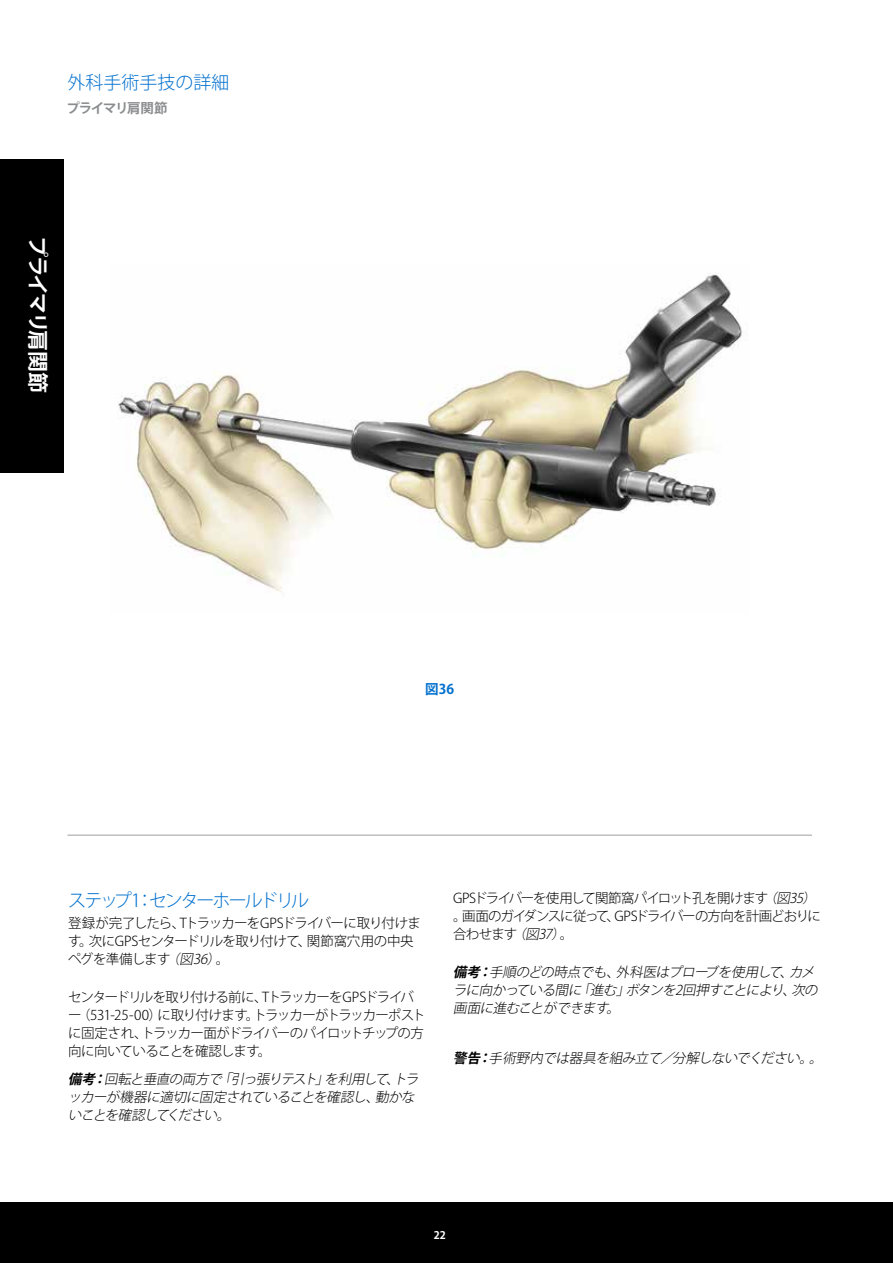
<style>
.page{position:relative;width:893px;height:1263px;background:#fff}
.page>*{position:absolute;margin:0;border:0;box-sizing:border-box;transform-origin:0 0}
.t1{font:700 21px "Koz Go Pro";letter-spacing:-.09em;color:#fff}
.t2{font:300 18px "Koz Go Pro";letter-spacing:-.1em;color:#0070ce}
.t3{font:300 18px "Koz Go Pro";color:#0070ce}
.t4{font:300 13.5px/18px "Koz Go Pro";letter-spacing:-.07em;color:#000}
.t5{font:italic 300 13.5px/18px "Koz Go Pro";color:#000}
.t6{font:700 13.5px "Koz Go Pro";letter-spacing:-.09em;color:#8a8c8e}
.t7{font:700 13.5px "Koz Go Pro";color:#0070ce}
.t8{font:700 10.5px "Koz Go Pro";color:#fff}
.s1{font-style:italic}
.s2{font-weight:700}
</style>
<div class="page">
<div style="left:0;top:1202px;width:893px;height:61px;background:#000"></div>
<hr style="left:68px;top:834px;width:744px;height:2px;background:#bcbec0">
<div style="left:0;top:159px;width:64px;height:313px;background:#000"></div>
<img style="left:118px;top:274px;width:624px;height:318px">
<h2 class="t3" style="left:68px;top:70px;width:163px">外科手術手技の詳細</h2>
<p class="t6" style="left:67px;top:99px;width:102px">プライマリ肩関節</p>
<h1 class="t1" style="left:51px;top:236px;width:159px;rotate:90deg">プライマリ肩関節</h1>
<p class="t7" style="left:425px;top:680px;width:30px">図36</p>
<h2 class="t2" style="left:68px;top:888px;width:243px">ステップ1：センターホールドリル</h2>
<p class="t4" style="left:68px;top:914px;width:354px">登録が完了したら、TトラッカーをGPSドライバーに取り付けます。次にGPSセンタードリルを取り付けて、関節窩穴用の中央ペグを準備します<span class="s1">（図36）</span>。</p>
<p class="t4" style="left:68px;top:988px;width:359px">センタードリルを取り付ける前に、TトラッカーをGPSドライバー（531-25-00）に取り付けます。トラッカーがトラッカーポストに固定され、トラッカー面がドライバーのパイロットチップの方向に向いていることを確認します。</p>
<p class="t5" style="left:68px;top:1070px;width:355px"><span class="s2">備考：</span>回転と垂直の両方で「引っ張りテスト」を利用して、トラッカーが機器に適切に固定されていることを確認し、動かないことを確認してください。</p>
<p class="t4" style="left:453px;top:889px;width:369px">GPSドライバーを使用して関節窩パイロット孔を開けます<span class="s1">（図35）</span>。画面のガイダンスに従って、GPSドライバーの方向を計画どおりに合わせます<span class="s1">（図37）</span>。</p>
<p class="t5" style="left:453px;top:963px;width:369px"><span class="s2">備考：</span>手順のどの時点でも、外科医はプローブを使用して、カメラに向かっている間に「進む」ボタンを2回押すことにより、次の画面に進むことができます。</p>
<p class="t5" style="left:453px;top:1049px;width:374px"><span class="s2">警告：</span>手術野内では器具を組み立て／分解しないでください。。</p>
<p class="t8" style="left:434px;top:1228px;width:14px">22</p>
</div>
